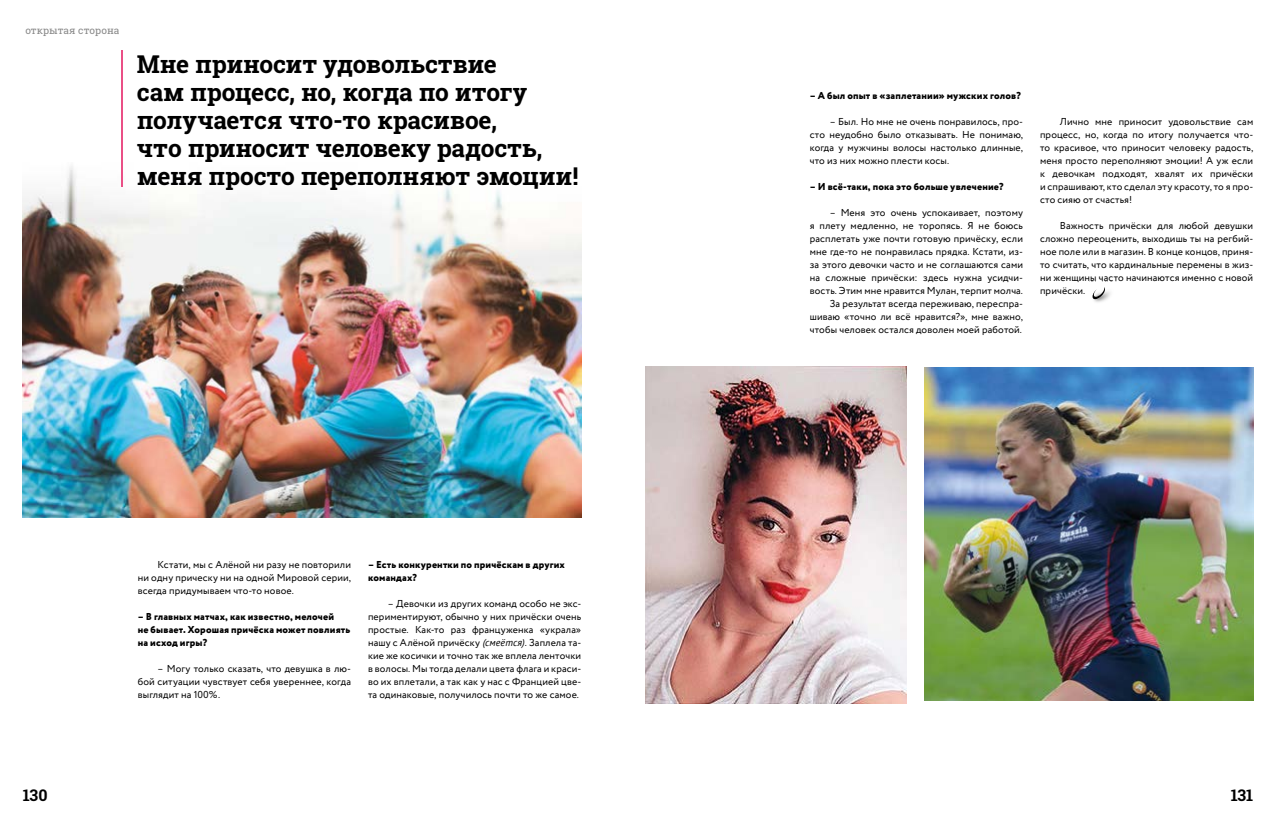
<style>
.page{position:relative;width:1276px;height:837px;background:#fff}
.page>*{position:absolute;margin:0;border:0;box-sizing:border-box;transform-origin:0 0}
.t1{font:700 24.5px/28px "Roboto Slab";letter-spacing:-.01em;color:#000}
.t2{font:700 16px "Roboto Slab";letter-spacing:-.005em;color:#000}
.t3{font:10px/13px "Circe";letter-spacing:.01em;color:#000;text-align:justify}
.t4{font:800 10px/13px "Circe";letter-spacing:.015em;color:#000}
.t5{font:10px "Roboto Slab";letter-spacing:.01em;color:#878787}
.s1{font-family:"PT Sans";font-style:italic}
</style>
<div class="page">
<img style="left:23px;top:166px;width:558px;height:351px">
<img style="left:925px;top:367px;width:328px;height:333px">
<img style="left:646px;top:367px;width:260px;height:336px">
<img style="left:1094px;top:291px;width:17px;height:11px">
<svg style="left:1089px;top:281px;width:28px;height:1px"></svg>
<img style="left:1092px;top:287px;width:14px;height:12px">
<hr style="left:121px;top:51px;width:2px;height:136px;background:#ea4f86">
<p class="t5" style="left:25px;top:24px;width:96px">открытая сторона</p>
<h1 class="t1" style="left:137px;top:50px;width:443px">Мне приносит удовольствие<br>сам процесс, но, когда по итогу получается что-то красивое,<br>что приносит человеку радость, меня просто переполняют эмоции!</h1>
<p class="t3" style="left:138px;top:557px;width:215px;text-indent:20px">Кстати, мы с Алёной ни разу не повторили ни одну прическу ни на одной Мировой серии, всегда придумываем что-то новое.</p>
<p class="t4" style="left:138px;top:610px;width:214px">– В главных матчах, как известно, мелочей<br>не бывает. Хорошая причёска может повлиять на исход игры?</p>
<p class="t3" style="left:138px;top:661px;width:215px;text-indent:20px">– Могу только сказать, что девушка в лю&shy;бой ситуации чувствует себя увереннее, когда выглядит на 100%.</p>
<p class="t4" style="left:368px;top:558px;width:198px">– Есть конкурентки по причёскам в других командах?</p>
<p class="t3" style="left:368px;top:596px;width:215px;text-indent:20px">– Девочки из других команд особо не экс&shy;периментируют, обычно у них причёски очень простые. Как-то раз француженка «украла» нашу с Алёной причёску <span class="s1">(смеётся)</span>. Заплела та&shy;кие же косички и точно так же вплела ленточки в волосы. Мы тогда делали цвета флага и краси&shy;во их вплетали, а так как у нас с Францией цве&shy;та одинаковые, получилось почти то же самое.</p>
<p class="t4" style="left:810px;top:90px;width:213px">– А был опыт в «заплетании» мужских голов?</p>
<p class="t3" style="left:810px;top:115px;width:215px;text-indent:20px">– Был. Но мне не очень понравилось, про&shy;сто неудобно было отказывать. Не понимаю, когда у мужчины волосы настолько длинные, что из них можно плести косы.</p>
<p class="t4" style="left:810px;top:181px;width:195px">– И всё-таки, пока это больше увлечение?</p>
<p class="t3" style="left:810px;top:206px;width:215px;text-align:right">– Меня это очень успокаивает, поэтому<br>я плету медленно, не торопясь. Я не боюсь расплетать уже почти готовую причёску, если мне где-то не понравилась прядка. Кстати, из&shy;за этого девочки часто и не соглашаются сами на сложные причёски: здесь нужна усидчи&shy;вость. Этим мне нравится Мулан, терпит молча.<br>За результат всегда переживаю, переспра&shy;шиваю «точно ли всё нравится?», мне важно, чтобы человек остался доволен моей работой.</p>
<p class="t3" style="left:1040px;top:115px;width:215px;text-indent:20px">Лично мне приносит удовольствие сам процесс, но, когда по итогу получается что&shy;то красивое, что приносит человеку радость, меня просто переполняют эмоции! А уж если к девочкам подходят, хвалят их причёски и спрашивают, кто сделал эту красоту, то я про&shy;сто сияю от счастья!</p>
<p class="t3" style="left:1040px;top:219px;width:215px;text-indent:20px">Важность причёски для любой девушки сложно переоценить, выходишь ты на регбий&shy;ное поле или в магазин. В конце концов, приня&shy;то считать, что кардинальные перемены в жиз&shy;ни женщины часто начинаются именно с новой причёски.</p>
<h2 class="t2" style="left:23px;top:783px;width:26px">130</h2>
<h2 class="t2" style="left:1230px;top:783px;width:24px">131</h2>
</div>
